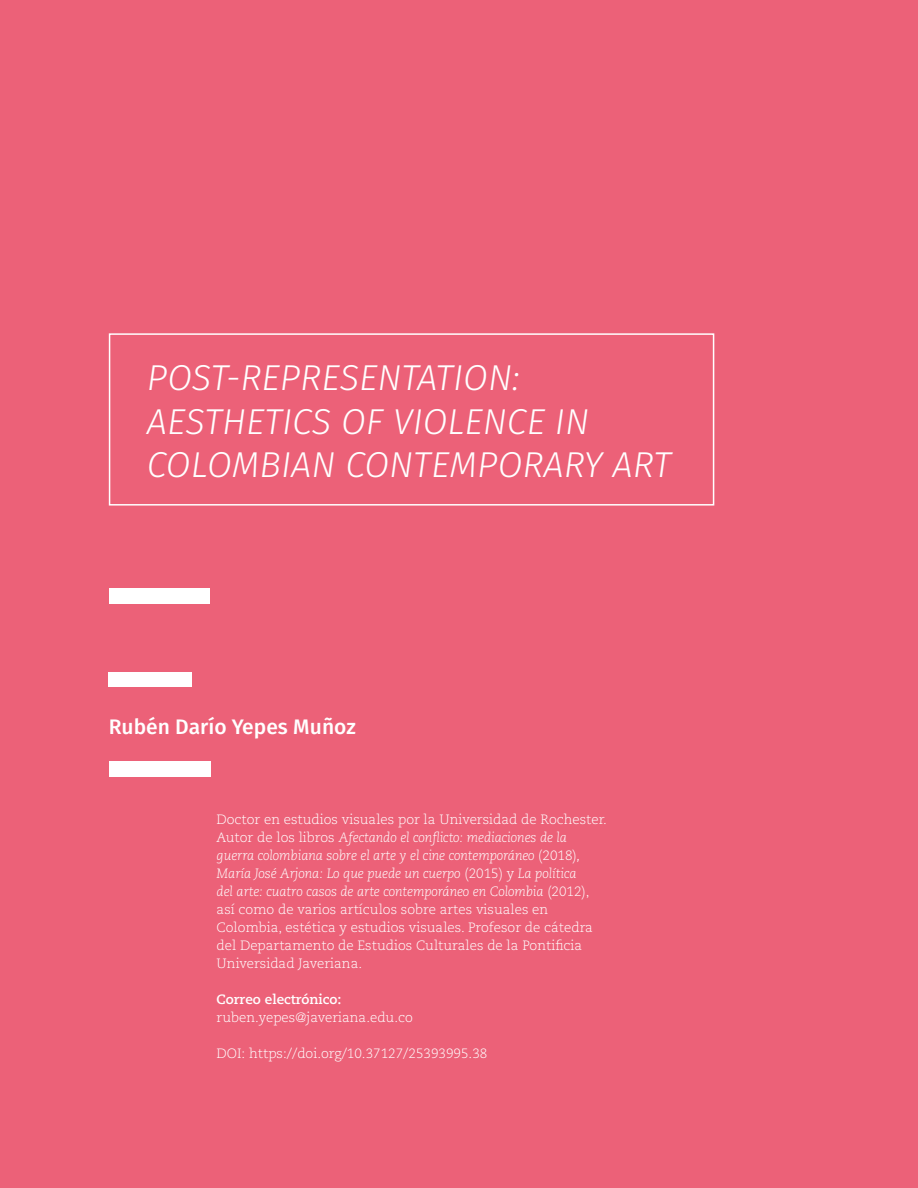
<style>
.page{position:relative;width:918px;height:1188px;background:#ec6178}
.page>*{position:absolute;margin:0;border:0;box-sizing:border-box;transform-origin:0 0}
.t1{font:italic 300 36px/43.2px "Fira Sans";color:#fff}
.t2{font:500 21px "Fira Sans";color:#fff}
.t3{font:300 13.5px/18px "Caecilia LT Std";color:#fff}
.t4{font:700 13.5px "Caecilia LT Std";color:#fff}
.s1{font-style:italic}
.s2{font-family:"Fira Sans"}
</style>
<div class="page">
<div style="left:109px;top:333px;width:605px;height:173px;border:2px solid #fff"></div>
<div style="left:109px;top:761px;width:101px;height:15px;background:#fff"></div>
<div style="left:109px;top:589px;width:100px;height:15px;background:#fff"></div>
<div style="left:109px;top:672px;width:83px;height:15px;background:#fff"></div>
<h1 class="t1" style="left:147px;top:356px;width:526px">POST-REPRESENTATION:<br>AESTHETICS OF VIOLENCE IN<br>COLOMBIAN CONTEMPORARY ART</h1>
<h2 class="t2" style="left:109px;top:709px;width:249px">Rubén Darío Yepes Muñoz</h2>
<p class="t3" style="left:217px;top:811px;width:392px">Doctor en estudios visuales por la Universidad de Rochester.<br>Autor de los libros <span class="s1">Afectando el conflicto: mediaciones de la guerra colombiana sobre el arte y el cine contemporáneo</span> (2018)<span class="s2">, </span><span class="s1">María José Arjona: Lo que puede un cuerpo</span> (2015) y <span class="s1">La política<br>del arte: cuatro casos de arte contemporáneo en Colombia</span> (2012), así como de varios artículos sobre artes visuales en Colombia, estética y estudios visuales. Profesor de cátedra del Departamento de Estudios Culturales de la Pontificia Universidad Javeriana.</p>
<p class="t4" style="left:217px;top:991px;width:126px">Correo electrónico:</p>
<p class="t3" style="left:217px;top:1009px;width:198px">ruben.yepes@javeriana.edu.co</p>
<p class="t3" style="left:217px;top:1045px;width:272px">DOI: https://doi.org/10.37127/25393995.38</p>
</div>
